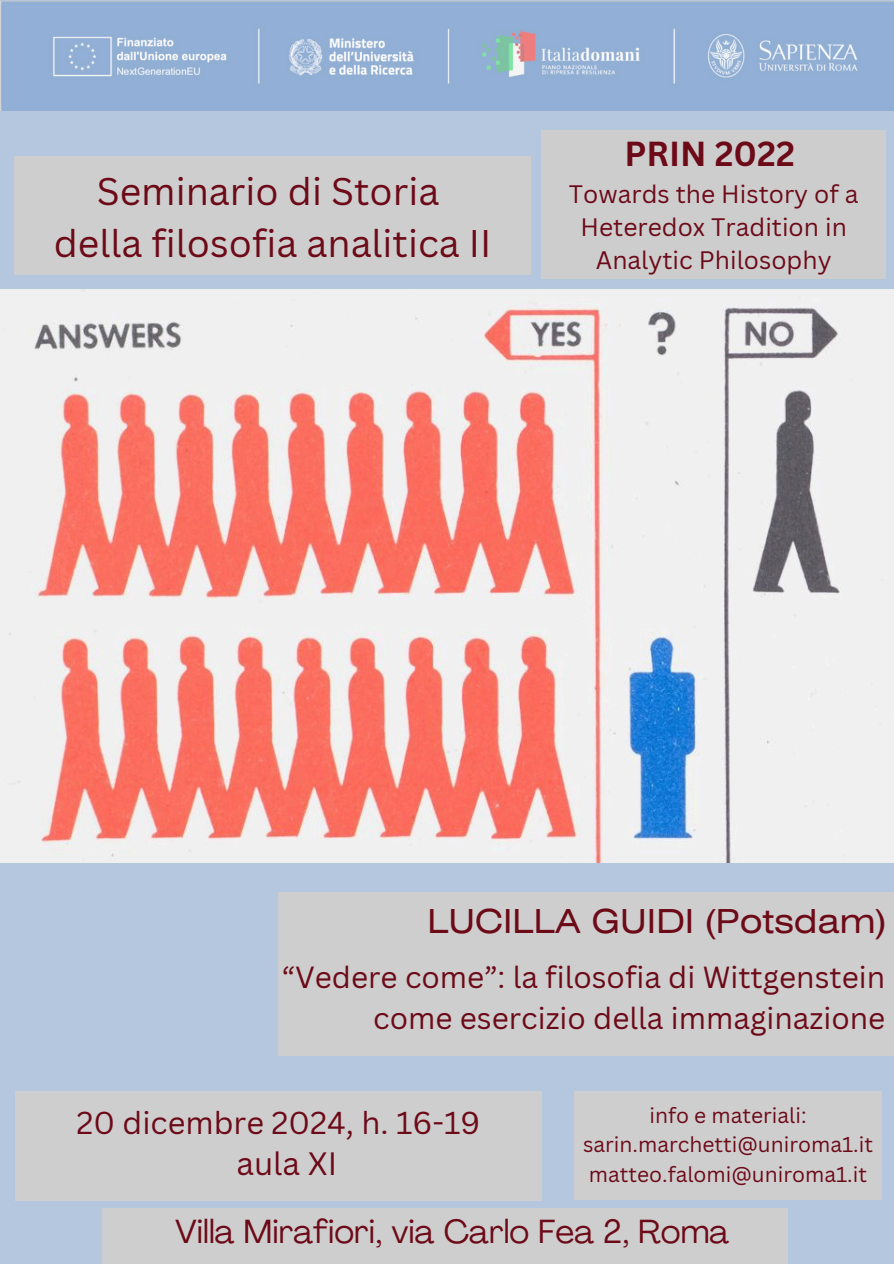
<style>
.page{position:relative;width:894px;height:1264px;background:#fff}
.page>*{position:absolute;margin:0;border:0;box-sizing:border-box;transform-origin:0 0}
.t1{font:37.5px/51.8px "Canva Sans";color:#6d0a18;text-align:center}
.t2{font:700 33.75px "Canva Sans";color:#6d0a18}
.t3{font:33px "Agrandir";color:#6d0a18}
.t4{font:33px "Helios Ext";color:#6d0a18}
.t5{font:31.5px "Canva Sans";color:#6d0a18}
.t6{font:30.75px "Canva Sans";color:#6d0a18}
.t7{font:29.7px/41.7px "Canva Sans";color:#6d0a18;text-align:right}
.t8{font:24.6px/33.5px "Canva Sans";color:#6d0a18;text-align:center}
.t9{font:21px/29.2px "Canva Sans";color:#6d0a18;text-align:center}
</style>
<div class="page">
<div style="left:0;top:0;width:893px;height:1263px;background:#b5c7de"></div>
<div style="left:278px;top:892px;width:615px;height:163px;background:#cecece"></div>
<div style="left:541px;top:130px;width:343px;height:148px;background:#cecece"></div>
<div style="left:15px;top:1090px;width:526px;height:110px;background:#cecece"></div>
<div style="left:102px;top:1207px;width:685px;height:56px;background:#cecece"></div>
<div style="left:574px;top:1091px;width:307px;height:108px;background:#cecece"></div>
<div style="left:15px;top:156px;width:515px;height:119px;background:#cecece"></div>
<img style="left:0;top:290px;width:893px;height:572px">
<img style="left:0;top:2px;width:893px;height:109px">
<h3 class="t1" style="left:54px;top:164px;width:439px">Seminario di Storia della filosofia analitica II</h3>
<h2 class="t2" style="left:624px;top:130px;width:172px">PRIN 2022</h2>
<h2 class="t8" style="left:568px;top:176px;width:291px">Towards the History of a<br>Heteredox Tradition in<br>Analytic Philosophy</h2>
<h2 class="t4" style="left:427px;top:909px;width:460px">LUCILLA GUIDI (Potsdam)</h2>
<h2 class="t7" style="left:282px;top:955px;width:605px">“Vedere come”: la filosofia di Wittgenstein come esercizio della immaginazione</h2>
<p class="t6" style="left:76px;top:1100px;width:405px">20 dicembre 2024, h. 16-19</p>
<p class="t5" style="left:236px;top:1141px;width:102px">aula XI</p>
<p class="t9" style="left:583px;top:1100px;width:291px">info e materiali: sarin.marchetti@uniroma1.it</p>
<h1 class="t9" style="left:588px;top:1158px;width:279px">matteo.falomi@uniroma1.it</h1>
<h2 class="t3" style="left:175px;top:1218px;width:555px">Villa Mirafiori, via Carlo Fea 2, Roma</h2>
</div>
